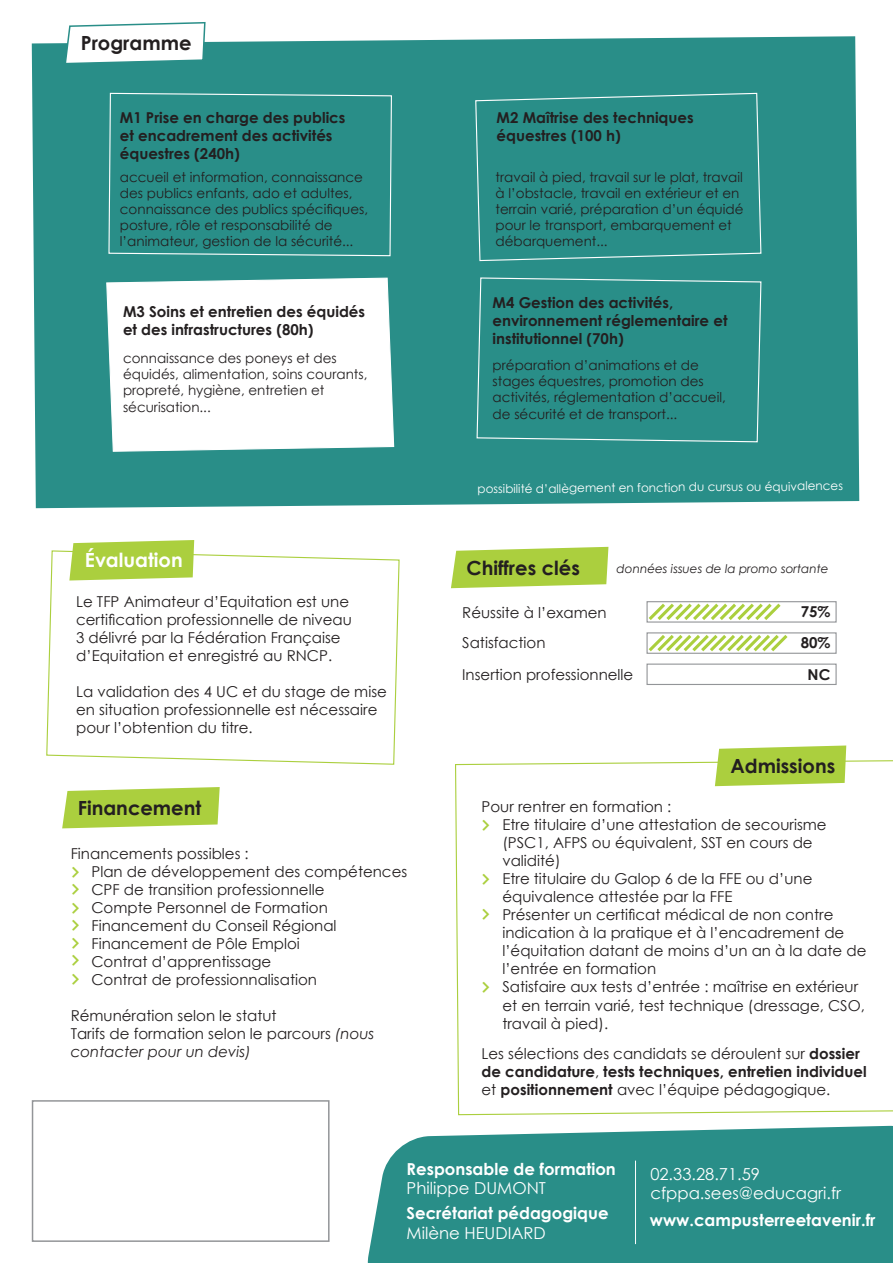
<style>
.page{position:relative;width:893px;height:1263px;background:#fff}
.page>*{position:absolute;margin:0;border:0;box-sizing:border-box;transform-origin:0 0}
.t1{font:21px "Coco Gothic";color:#abcf3e}
.t2{font:700 19.5px "Century Gothic";color:#231f20}
.t3{font:700 19.5px "Century Gothic";color:#fff}
.t4{font:700 16.5px "Century Gothic";color:#fff}
.t5{font:16.5px "Century Gothic";color:#fff}
.t6{font:15px/18px "Century Gothic";color:#231f20}
.t7{font:700 15px/18px "Century Gothic";color:#231f20}
.t8{font:13.5px/16.2px "Century Gothic";color:#231f20}
.t9{font:12px "Century Gothic";letter-spacing:-.01em;color:#fff}
.t10{font:italic 12px "Century Gothic";color:#231f20}
.s1{font-style:italic}
.s2{font-weight:400}
</style>
<div class="page">
<svg style="left:367px;top:1125px;width:526px;height:138px;fill:#298e88"></svg>
<div style="left:32px;top:36px;width:827px;height:472px;background:#298e88"></div>
<div style="left:32px;top:1100px;width:298px;height:142px;border:2px solid #939598"></div>
<svg style="left:46px;top:550px;width:354px;height:215px"></svg>
<svg style="left:69px;top:540px;width:125px;height:40px"></svg>
<svg style="left:64px;top:22px;width:142px;height:43px"></svg>
<svg style="left:455px;top:760px;width:438px;height:356px"></svg>
<svg style="left:715px;top:745px;width:131px;height:41px"></svg>
<svg style="left:62px;top:787px;width:158px;height:41px"></svg>
<svg style="left:451px;top:547px;width:157px;height:41px"></svg>
<div style="left:646px;top:601px;width:191px;height:22px;border:1px solid #939598"></div>
<div style="left:646px;top:632px;width:191px;height:22px;border:1px solid #939598"></div>
<div style="left:646px;top:663px;width:191px;height:22px;border:1px solid #939598"></div>
<svg style="left:646px;top:601px;width:138px;height:22px"></svg>
<svg style="left:646px;top:632px;width:145px;height:22px"></svg>
<svg style="left:646px;top:663px;width:160px;height:22px"></svg>
<div style="left:475px;top:92px;width:287px;height:170px;background:#298e88"></div>
<div style="left:108px;top:92px;width:285px;height:165px;background:#298e88"></div>
<svg style="left:106px;top:277px;width:289px;height:175px"></svg>
<div style="left:476px;top:277px;width:286px;height:166px;background:#298e88"></div>
<hr style="left:635px;top:1160px;width:1px;height:84px;background:#fff">
<p class="t2" style="left:81px;top:28px;width:112px">Programme</p>
<p class="t7" style="left:120px;top:108px;width:227px">M1 Prise en charge des publics et encadrement des activités équestres (240h)</p>
<p class="t8" style="left:120px;top:168px;width:250px">accueil et information, connaissance des publics enfants, ado et adultes, connaissance des publics spécifiques, posture, rôle et responsabilité de l’animateur, gestion de la sécurité...</p>
<p class="t7" style="left:123px;top:302px;width:244px">M3 Soins et entretien des équidés et des infrastructures (80h)</p>
<p class="t8" style="left:123px;top:350px;width:246px">connaissance des poneys et des équidés, alimentation, soins courants, propreté, hygiène, entretien et sécurisation...</p>
<p class="t3" style="left:85px;top:545px;width:99px">Évaluation</p>
<p class="t6" style="left:76px;top:592px;width:277px">Le TFP Animateur d’Equitation est une certification professionnelle de niveau 3 délivré par la Fédération Française d’Equitation et enregistré au RNCP.</p>
<p class="t6" style="left:76px;top:682px;width:312px">La validation des 4 UC et du stage de mise en situation professionnelle est nécessaire pour l’obtention du titre.</p>
<p class="t2" style="left:78px;top:793px;width:125px">Financement</p>
<p class="t6" style="left:71px;top:844px;width:180px">Financements possibles :</p>
<p class="t6" style="left:91px;top:862px;width:317px">Plan de développement des compétences</p>
<p class="t6" style="left:91px;top:880px;width:235px">CPF de transition professionnelle</p>
<p class="t6" style="left:91px;top:898px;width:238px">Compte Personnel de Formation</p>
<p class="t6" style="left:91px;top:916px;width:247px">Financement du Conseil Régional</p>
<p class="t6" style="left:91px;top:934px;width:210px">Financement de Pôle Emploi</p>
<p class="t6" style="left:91px;top:952px;width:181px">Contrat d’apprentissage</p>
<p class="t6" style="left:91px;top:970px;width:227px">Contrat de professionnalisation</p>
<p class="t6" style="left:71px;top:1006px;width:207px">Rémunération selon le statut</p>
<p class="t6" style="left:71px;top:1024px;width:305px">Tarifs de formation selon le parcours <span class="s1">(nous contacter pour un devis)</span></p>
<p class="t1" style="left:71px;top:854px;width:10px">&gt;</p>
<p class="t1" style="left:71px;top:871px;width:10px">&gt;</p>
<p class="t1" style="left:71px;top:890px;width:10px">&gt;</p>
<p class="t1" style="left:71px;top:908px;width:10px">&gt;</p>
<p class="t1" style="left:71px;top:926px;width:10px">&gt;</p>
<p class="t1" style="left:71px;top:943px;width:10px">&gt;</p>
<p class="t1" style="left:71px;top:961px;width:10px">&gt;</p>
<p class="t7" style="left:497px;top:108px;width:199px">M2 Maîtrise des techniques équestres (100 h)</p>
<p class="t8" style="left:495px;top:168px;width:250px">travail à pied, travail sur le plat, travail à l’obstacle, travail en extérieur et en terrain varié, préparation d’un équidé pour le transport, embarquement et débarquement...</p>
<p class="t7" style="left:493px;top:293px;width:236px">M4 Gestion des activités, environnement réglementaire et institutionnel (70h)</p>
<p class="t8" style="left:493px;top:357px;width:235px">préparation d’animations et de stages équestres, promotion des activités, réglementation d’accueil, de sécurité et de transport...</p>
<p class="t9" style="left:478px;top:479px;width:367px">possibilité d’allègement en fonction du cursus ou équivalences</p>
<p class="t2" style="left:466px;top:553px;width:115px">Chiffres clés</p>
<p class="t6" style="left:462px;top:603px;width:146px">Réussite à l’examen</p>
<p class="t10" style="left:617px;top:560px;width:214px">données issues de la promo sortante</p>
<p class="t7" style="left:801px;top:602px;width:31px">75%</p>
<p class="t6" style="left:462px;top:634px;width:85px">Satisfaction</p>
<p class="t6" style="left:462px;top:665px;width:173px">Insertion professionnelle</p>
<p class="t7" style="left:801px;top:633px;width:31px">80%</p>
<p class="t7" style="left:808px;top:664px;width:24px">NC</p>
<p class="t2" style="left:730px;top:751px;width:106px">Admissions</p>
<p class="t6" style="left:482px;top:798px;width:191px">Pour rentrer en formation :</p>
<p class="t6" style="left:502px;top:816px;width:326px">Etre titulaire d’une attestation de secourisme</p>
<p class="t6" style="left:502px;top:834px;width:312px">(PSC1, AFPS ou équivalent, SST en cours de</p>
<p class="t6" style="left:502px;top:852px;width:60px">validité)</p>
<p class="t6" style="left:502px;top:870px;width:312px">Etre titulaire du Galop 6 de la FFE ou d’une</p>
<p class="t6" style="left:502px;top:888px;width:232px">équivalence attestée par la FFE</p>
<p class="t6" style="left:502px;top:906px;width:333px">Présenter un certificat médical de non contre</p>
<p class="t6" style="left:502px;top:924px;width:343px">indication à la pratique et à l’encadrement de</p>
<p class="t6" style="left:502px;top:942px;width:366px">l’équitation datant de moins d’un an à la date de</p>
<p class="t6" style="left:502px;top:960px;width:155px">l’entrée en formation</p>
<p class="t6" style="left:502px;top:978px;width:357px">Satisfaire aux tests d’entrée : maîtrise en extérieur</p>
<p class="t6" style="left:502px;top:996px;width:364px">et en terrain varié, test technique (dressage, CSO,</p>
<p class="t6" style="left:502px;top:1014px;width:107px">travail à pied).</p>
<p class="t1" style="left:481px;top:807px;width:10px">&gt;</p>
<p class="t1" style="left:481px;top:862px;width:10px">&gt;</p>
<p class="t1" style="left:481px;top:896px;width:10px">&gt;</p>
<p class="t1" style="left:481px;top:969px;width:10px">&gt;</p>
<p class="t7" style="left:482px;top:1044px;width:387px"><span class="s2">Les sélections des candidats se déroulent sur</span> dossier de candidature<span class="s2">,</span> tests techniques, entretien individuel <span class="s2">et</span> positionnement <span class="s2">avec l’équipe pédagogique.</span></p>
<p class="t4" style="left:407px;top:1156px;width:211px">Responsable de formation</p>
<p class="t5" style="left:407px;top:1177px;width:141px">Philippe DUMONT</p>
<p class="t4" style="left:407px;top:1201px;width:203px">Secrétariat pédagogique</p>
<p class="t5" style="left:407px;top:1221px;width:141px">Milène HEUDIARD</p>
<p class="t5" style="left:650px;top:1162px;width:111px">02.33.28.71.59</p>
<p class="t5" style="left:650px;top:1182px;width:192px">cfppa.sees@educagri.fr</p>
<p class="t4" style="left:650px;top:1208px;width:227px">www.campusterreetavenir.fr</p>
</div>
